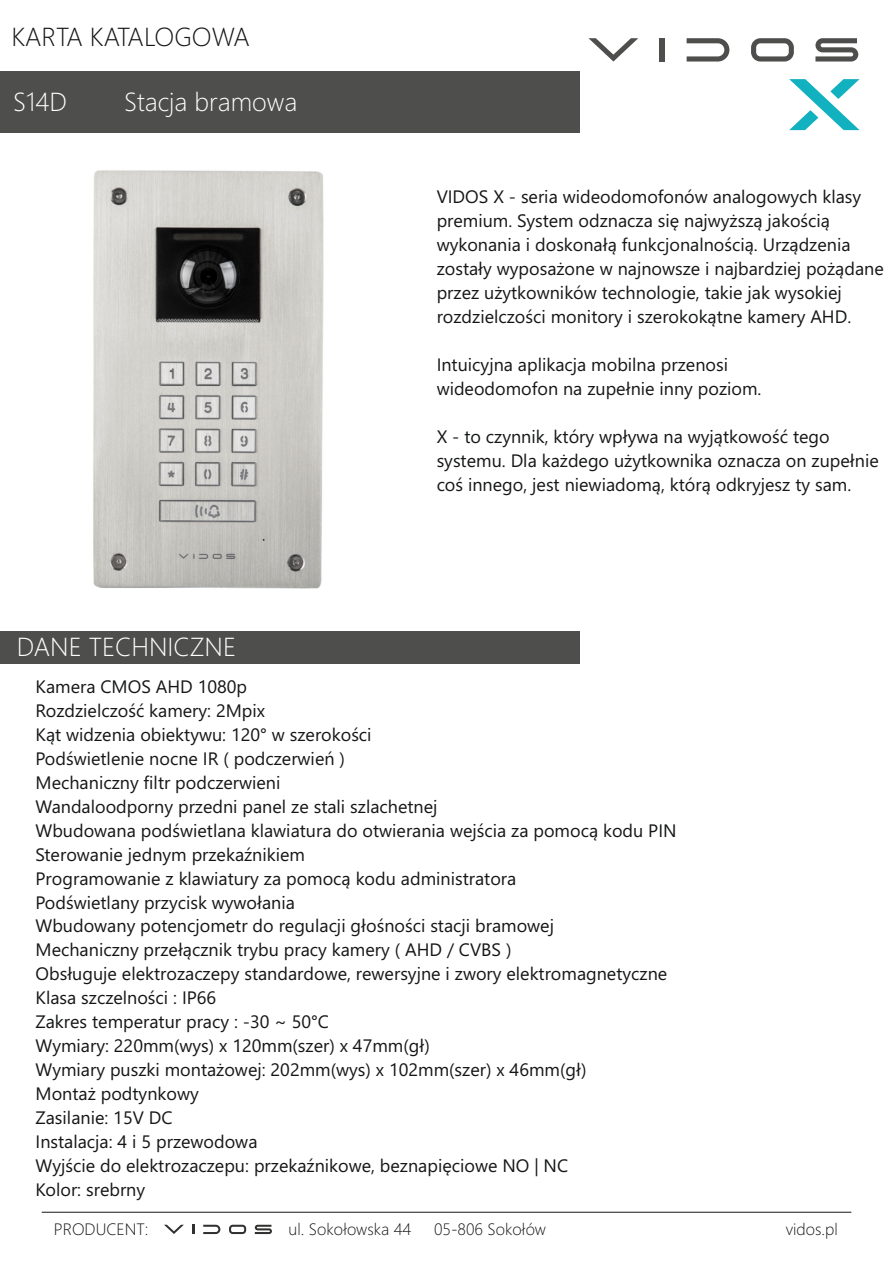
<style>
.page{position:relative;width:893px;height:1263px;background:#fff}
.page>*{position:absolute;margin:0;border:0;box-sizing:border-box;transform-origin:0 0}
.t1{font:300 26.1px "Segoe UI";color:#fff}
.t2{font:300 26.1px "Segoe UI";color:#151616}
.t3{font:18px/24px "Segoe UI";color:#151616}
.t4{font:300 16.5px "Segoe UI";color:#151616}
</style>
<div class="page">
<div style="left:0;top:71px;width:580px;height:62px;background:#4e4e4d"></div>
<div style="left:0;top:631px;width:580px;height:32px;background:#4e4e4d"></div>
<hr style="left:42px;top:1212px;width:809px;height:1px;background:#151616">
<svg style="left:164px;top:1225px;width:20px;height:9px"></svg>
<svg style="left:193px;top:1225px;width:2px;height:9px"></svg>
<svg style="left:203px;top:1225px;width:17px;height:9px"></svg>
<svg style="left:229px;top:1225px;width:17px;height:9px"></svg>
<svg style="left:255px;top:1225px;width:17px;height:9px"></svg>
<svg style="left:588px;top:38px;width:50px;height:24px"></svg>
<div style="left:660px;top:38px;width:5px;height:24px;background:#4e4e4d"></div>
<svg style="left:687px;top:38px;width:42px;height:24px"></svg>
<svg style="left:751px;top:38px;width:43px;height:24px"></svg>
<svg style="left:815px;top:38px;width:43px;height:24px"></svg>
<svg style="left:789px;top:79px;width:70px;height:51px"></svg>
<img style="left:93px;top:170px;width:231px;height:419px">
<h1 class="t2" style="left:11px;top:27px;width:240px">KARTA KATALOGOWA</h1>
<h1 class="t1" style="left:13px;top:92px;width:55px">S14D</h1>
<h1 class="t1" style="left:124px;top:92px;width:175px">Stacja bramowa</h1>
<h1 class="t1" style="left:17px;top:637px;width:221px">DANE TECHNICZNE</h1>
<p class="t3" style="left:437px;top:187px;width:449px">VIDOS X - seria wideodomofonów analogowych klasy premium. System odznacza się najwyższą jakością wykonania i doskonałą funkcjonalnością. Urządzenia zostały wyposażone w najnowsze i najbardziej pożądane przez użytkowników technologie, takie jak wysokiej rozdzielczości monitory i szerokokątne kamery AHD.</p>
<p class="t3" style="left:437px;top:354px;width:326px">Intuicyjna aplikacja mobilna przenosi wideodomofon na zupełnie inny poziom.</p>
<p class="t3" style="left:437px;top:426px;width:444px">X - to czynnik, który wpływa na wyjątkowość tego systemu. Dla każdego użytkownika oznacza on zupełnie coś innego, jest niewiadomą, którą odkryjesz ty sam.</p>
<p class="t3" style="left:36px;top:676px;width:643px">Kamera CMOS AHD 1080p<br>Rozdzielczość kamery: 2Mpix<br>Kąt widzenia obiektywu: 120° w szerokości<br>Podświetlenie nocne IR ( podczerwień )<br>Mechaniczny filtr podczerwieni<br>Wandaloodporny przedni panel ze stali szlachetnej<br>Wbudowana podświetlana klawiatura do otwierania wejścia za pomocą kodu PIN Sterowanie jednym przekaźnikiem<br>Programowanie z klawiatury za pomocą kodu administratora<br>Podświetlany przycisk wywołania<br>Wbudowany potencjometr do regulacji głośności stacji bramowej<br>Mechaniczny przełącznik trybu pracy kamery ( AHD / CVBS )<br>Obsługuje elektrozaczepy standardowe, rewersyjne i zwory elektromagnetyczne Klasa szczelności : IP66<br>Zakres temperatur pracy : -30 ~ 50°C<br>Wymiary: 220mm(wys) x 120mm(szer) x 47mm(gł)<br>Wymiary puszki montażowej: 202mm(wys) x 102mm(szer) x 46mm(gł)<br>Montaż podtynkowy<br>Zasilanie: 15V DC<br>Instalacja: 4 i 5 przewodowa<br>Wyjście do elektrozaczepu: przekaźnikowe, beznapięciowe NO | NC<br>Kolor: srebrny</p>
<p class="t4" style="left:54px;top:1223px;width:96px">PRODUCENT:</p>
<p class="t4" style="left:289px;top:1223px;width:124px">ul. Sokołowska 44</p>
<p class="t4" style="left:434px;top:1223px;width:114px">05-806 Sokołów</p>
<p class="t4" style="left:786px;top:1223px;width:54px">vidos.pl</p>
</div>
